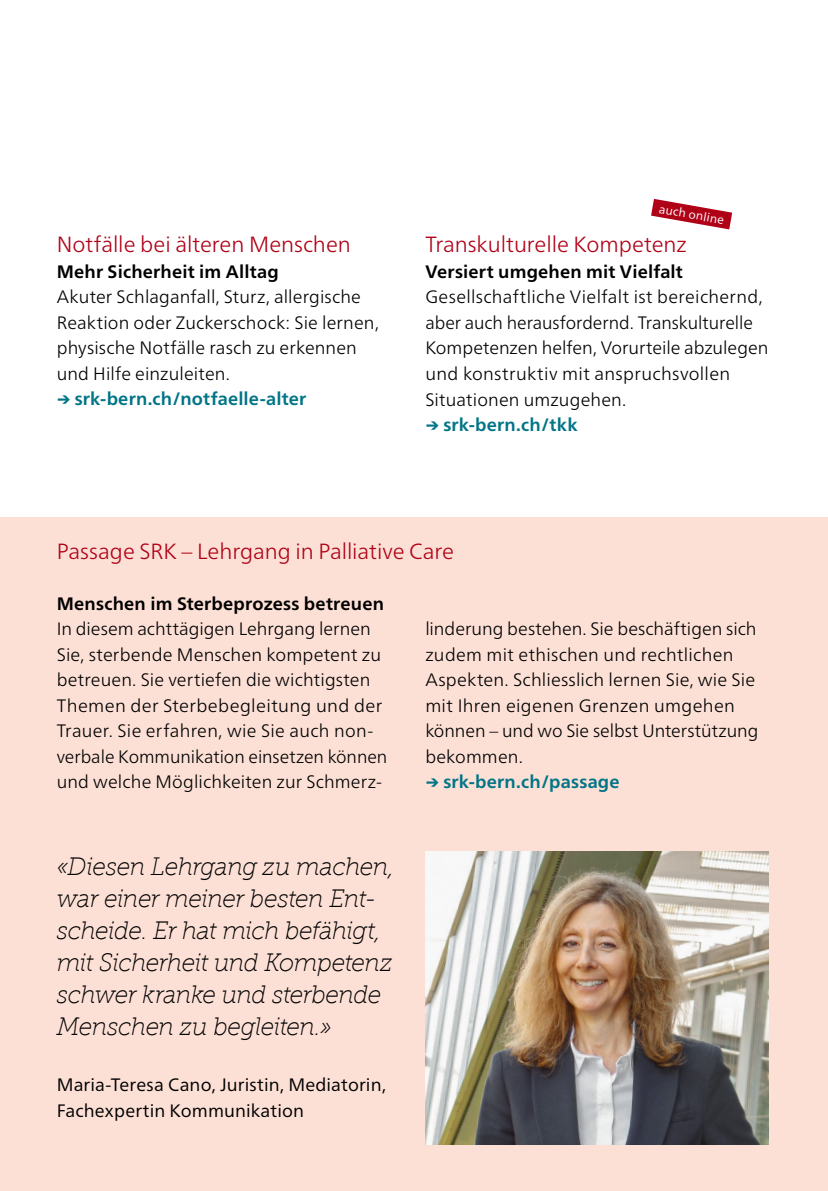
<style>
.page{position:relative;width:828px;height:1191px;background:#fff}
.page>*{position:absolute;margin:0;border:0;box-sizing:border-box;transform-origin:0 0}
.t1{font:italic 25px/32px "Museo Slab 100";letter-spacing:-.02em;color:#000}
.t2{font:300 22px "Frutiger Neue LTW1 G";letter-spacing:-.005em;color:#b00217}
.t3{font:300 18px/25.6px "Frutiger Neue LTW1 G";letter-spacing:.005em;color:#000}
.t4{font:700 18px "Frutiger Neue LTW1 G";letter-spacing:.01em;color:#000}
.t5{font:700 18px "Frutiger Neue LTW1 G";letter-spacing:.01em;color:#007587}
.t6{font:18px/25.6px "Frutiger Neue LTW1 G";letter-spacing:.005em;color:#000}
.t7{font:12px "Frutiger Neue LTW1 G";color:#fff}
</style>
<div class="page">
<div style="left:0;top:517px;width:828px;height:674px;background:#fce0d6"></div>
<img style="left:425px;top:852px;width:343px;height:293px">
<svg style="left:651px;top:199px;width:81px;height:30px"></svg>
<p class="t2" style="left:57px;top:231px;width:296px">Notfälle bei älteren Menschen</p>
<p class="t4" style="left:57px;top:261px;width:223px">Mehr Sicherheit im Alltag</p>
<p class="t3" style="left:57px;top:284px;width:324px">Akuter Schlaganfall, Sturz, allergische Reaktion oder Zuckerschock: Sie lernen, physische Notfälle rasch zu erkennen und Hilfe einzuleiten.</p>
<p class="t5" style="left:57px;top:388px;width:251px">→ srk-bern.ch/notfaelle-alter</p>
<p class="t7" style="left:660px;top:202px;width:67px;rotate:10deg">auch online</p>
<p class="t2" style="left:425px;top:231px;width:263px">Transkulturelle Kompetenz</p>
<p class="t4" style="left:425px;top:261px;width:259px">Versiert umgehen mit Vielfalt</p>
<p class="t3" style="left:425px;top:284px;width:345px">Gesellschaftliche Vielfalt ist bereichernd, aber auch herausfordernd. Transkulturelle Kompetenzen helfen, Vorurteile abzulegen und konstruktiv mit anspruchsvollen Situationen umzugehen.</p>
<p class="t5" style="left:425px;top:414px;width:154px">→ srk-bern.ch/tkk</p>
<p class="t2" style="left:57px;top:537px;width:399px">Passage SRK – Lehrgang in Palliative Care</p>
<p class="t4" style="left:57px;top:592px;width:329px">Menschen im Sterbeprozess betreuen</p>
<p class="t3" style="left:57px;top:616px;width:332px">In diesem achttägigen Lehrgang lernen Sie, sterbende Menschen kompetent zu betreuen. Sie vertiefen die wichtigsten Themen der Sterbebegleitung und der Trauer. Sie erfahren, wie Sie auch non&shy;verbale Kommunikation einsetzen können und welche Möglichkeiten zur Schmerz-</p>
<p class="t3" style="left:425px;top:616px;width:335px">linderung bestehen. Sie beschäftigen sich zudem mit ethischen und rechtlichen Aspekten. Schliesslich lernen Sie, wie Sie mit Ihren eigenen Grenzen umgehen können – und wo Sie selbst Unterstützung bekommen.</p>
<p class="t5" style="left:425px;top:771px;width:196px">→ srk-bern.ch/passage</p>
<h1 class="t1" style="left:57px;top:850px;width:339px">«Diesen Lehrgang zu machen, war einer meiner besten Ent&shy;scheide. Er hat mich befähigt, mit Sicherheit und Kompetenz schwer kranke und sterbende<br>Menschen zu begleiten.»</h1>
<p class="t6" style="left:57px;top:1072px;width:331px">Maria-Teresa Cano, Juristin, Mediatorin,<br>Fachexpertin Kommunikation</p>
</div>
